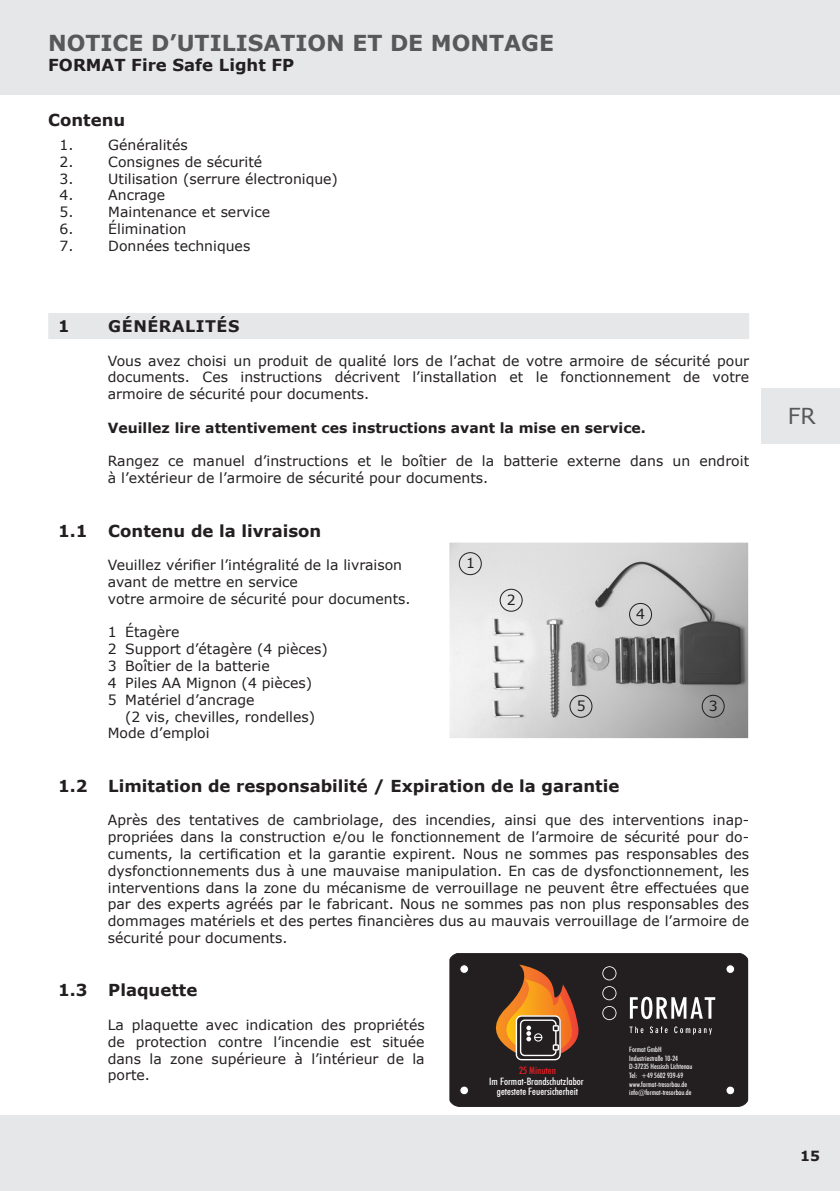
<style>
.page{position:relative;width:840px;height:1191px;background:#fff}
.page>*{position:absolute;margin:0;border:0;box-sizing:border-box;transform-origin:0 0}
.Subheadline_Titel{font:700 22px "Verdana";color:#57585a}
.t1{font:22px "Verdana";color:#57585a}
.Überschriften_im_Satzspiegel{font:700 16.4px "Verdana";color:#231f20}
.Subheadline_Titel-2{font:700 16.4px "Verdana";color:#231f20}
.Kapitel_mit_Unterlegung_10__black{font:700 16px "Verdana";letter-spacing:.035em;color:#231f20}
.Fließtext{font:14px/16.8px "Verdana";color:#231f20;text-align:justify}
.Fließtext_bold{font:700 14px "Verdana";color:#231f20}
.t2{font:500 condensed 10.2px/10.2px "Futura BT";color:#fff;text-align:center;scale:1.04 1}
.t3{font:500 condensed 7.4px/8.6px "Futura BT";color:#fff}
.s1{color:#ee1d23}
</style>
<div class="page">
<div style="left:48px;top:313px;width:700px;height:26px;background:#e6e7e9"></div>
<div style="left:0;top:0;width:839px;height:94px;background:#e6e7e9"></div>
<div style="left:0;top:1115px;width:839px;height:76px;background:#e6e7e9"></div>
<div style="left:761px;top:388px;width:78px;height:56px;background:#e6e7e9"></div>
<img style="left:450px;top:543px;width:296px;height:194px">
<div style="left:447px;top:540px;width:302px;height:200px;border:2px solid #fff"></div>
<div style="left:458px;top:552px;width:23px;height:23px;border:1px solid #231f20;border-radius:50%"></div>
<div style="left:499px;top:589px;width:23px;height:23px;border:1px solid #231f20;border-radius:50%"></div>
<div style="left:569px;top:695px;width:23px;height:23px;border:1px solid #231f20;border-radius:50%"></div>
<div style="left:628px;top:603px;width:23px;height:23px;border:1px solid #231f20;border-radius:50%"></div>
<div style="left:701px;top:695px;width:23px;height:23px;border:1px solid #231f20;border-radius:50%"></div>
<div style="left:448px;top:953px;width:300px;height:153px;background:#231f20;border-radius:12px"></div>
<div style="left:448px;top:953px;width:300px;height:153px;border:1px solid #231f20;border-radius:12px"></div>
<div style="left:459px;top:964px;width:9px;height:9px;background:#fff;border-radius:50%"></div>
<div style="left:459px;top:964px;width:10px;height:10px;border:1px solid #231f20;border-radius:50%"></div>
<div style="left:725px;top:964px;width:9px;height:9px;background:#fff;border-radius:50%"></div>
<div style="left:725px;top:964px;width:9px;height:9px;border:1px solid #231f20;border-radius:50%"></div>
<div style="left:459px;top:1086px;width:9px;height:8px;background:#fff;border-radius:50%"></div>
<div style="left:459px;top:1085px;width:9px;height:10px;border:1px solid #231f20;border-radius:50%"></div>
<div style="left:725px;top:1086px;width:9px;height:8px;background:#fff;border-radius:50%"></div>
<div style="left:725px;top:1085px;width:9px;height:10px;border:1px solid #231f20;border-radius:50%"></div>
<svg style="left:629px;top:996px;width:85px;height:23px"></svg>
<svg style="left:602px;top:966px;width:14px;height:14px"></svg>
<svg style="left:602px;top:986px;width:14px;height:14px"></svg>
<svg style="left:602px;top:1006px;width:14px;height:14px"></svg>
<svg style="left:629px;top:1026px;width:14px;height:7px"></svg>
<svg style="left:650px;top:1026px;width:17px;height:7px"></svg>
<svg style="left:674px;top:1026px;width:37px;height:8px"></svg>
<svg style="left:495px;top:964px;width:84px;height:96px"></svg>
<div style="left:447px;top:930px;width:302px;height:180px;border:2px solid #fff"></div>
<p class="Subheadline_Titel" style="left:48px;top:27px;width:507px">NOTICE D’UTILISATION ET DE MONTAGE</p>
<p class="Subheadline_Titel-2" style="left:48px;top:53px;width:247px">FORMAT Fire Safe Light FP</p>
<p class="Überschriften_im_Satzspiegel" style="left:48px;top:108px;width:79px">Contenu</p>
<p class="Fließtext" style="left:60px;top:136px;width:15px">1.</p>
<p class="Fließtext" style="left:108px;top:136px;width:81px">Généralités</p>
<p class="Fließtext" style="left:60px;top:153px;width:15px">2.</p>
<p class="Fließtext" style="left:108px;top:153px;width:155px">Consignes de sécurité</p>
<p class="Fließtext" style="left:60px;top:170px;width:15px">3.</p>
<p class="Fließtext" style="left:108px;top:170px;width:231px">Utilisation (serrure électronique)</p>
<p class="Fließtext" style="left:60px;top:187px;width:15px">4.</p>
<p class="Fließtext" style="left:108px;top:187px;width:58px">Ancrage</p>
<p class="Fließtext" style="left:60px;top:204px;width:15px">5.</p>
<p class="Fließtext" style="left:108px;top:204px;width:163px">Maintenance et service</p>
<p class="Fließtext" style="left:60px;top:220px;width:15px">6.</p>
<p class="Fließtext" style="left:108px;top:220px;width:79px">Élimination</p>
<p class="Fließtext" style="left:60px;top:237px;width:15px">7.</p>
<p class="Fließtext" style="left:108px;top:237px;width:143px">Données techniques</p>
<p class="Kapitel_mit_Unterlegung_10__black" style="left:58px;top:315px;width:13px">1</p>
<p class="Kapitel_mit_Unterlegung_10__black" style="left:108px;top:315px;width:133px">GÉNÉRALITÉS</p>
<p class="Fließtext" style="left:108px;top:352px;width:642px">Vous avez choisi un produit de qualité lors de l’achat de votre armoire de sécurité pour documents. Ces instructions décrivent l’installation et le fonctionnement de votre armoire de sécurité pour documents.</p>
<p class="Fließtext_bold" style="left:108px;top:418px;width:539px">Veuillez lire attentivement ces instructions avant la mise en service.</p>
<p class="Fließtext" style="left:108px;top:453px;width:642px">Rangez ce manuel d’instructions et le boîtier de la batterie externe dans un endroit à l’extérieur de l’armoire de sécurité pour documents.</p>
<p class="Überschriften_im_Satzspiegel" style="left:58px;top:519px;width:264px">1.1 Contenu de la livraison</p>
<p class="Fließtext" style="left:108px;top:556px;width:304px;text-align:left">Veuillez vérifier l’intégralité de la livraison avant de mettre en service<br>votre armoire de sécurité pour documents.</p>
<p class="Fließtext" style="left:108px;top:624px;width:73px">1 Étagère</p>
<p class="Fließtext" style="left:108px;top:640px;width:221px">2 Support d’étagère (4 pièces)</p>
<p class="Fließtext" style="left:108px;top:657px;width:163px">3 Boîtier de la batterie</p>
<p class="Fließtext" style="left:108px;top:674px;width:206px">4 Piles AA Mignon (4 pièces)</p>
<p class="Fließtext" style="left:108px;top:691px;width:148px">5 Matériel d’ancrage</p>
<p class="Fließtext" style="left:125px;top:708px;width:191px">(2 vis, chevilles, rondelles)</p>
<p class="Fließtext" style="left:108px;top:724px;width:103px">Mode d’emploi</p>
<p class="Überschriften_im_Satzspiegel" style="left:58px;top:774px;width:562px">1.2 Limitation de responsabilité / Expiration de la garantie</p>
<p class="Fließtext" style="left:108px;top:811px;width:642px">Après des tentatives de cambriolage, des incendies, ainsi que des interventions inap&shy;propriées dans la construction e/ou le fonctionnement de l’armoire de sécurité pour do&shy;cuments, la certification et la garantie expirent. Nous ne sommes pas responsables des dysfonctionnements dus à une mauvaise manipulation. En cas de dysfonctionnement, les interventions dans la zone du mécanisme de verrouillage ne peuvent être effectuées que par des experts agréés par le fabricant. Nous ne sommes pas non plus responsables des dommages matériels et des pertes financières dus au mauvais verrouillage de l’armoire de sécurité pour documents.</p>
<p class="Überschriften_im_Satzspiegel" style="left:58px;top:978px;width:140px">1.3 Plaquette</p>
<p class="Fließtext" style="left:108px;top:1016px;width:318px">La plaquette avec indication des propriétés de protection contre l’incendie est située dans la zone supérieure à l’intérieur de la porte.</p>
<p class="Fließtext" style="left:466px;top:554px;width:10px">1</p>
<p class="Fließtext" style="left:506px;top:591px;width:10px">2</p>
<p class="Fließtext" style="left:636px;top:605px;width:10px">4</p>
<p class="Fließtext" style="left:708px;top:697px;width:10px">3</p>
<p class="Fließtext" style="left:576px;top:697px;width:10px">5</p>
<p class="t3" style="left:629px;top:1045px;width:65px">Format GmbH<br>Industriestraße 10-24<br>D-37235 Hessisch Lichtenau<br>Tel: +49 5602 939-69 www.format-tresorbau.de info@format-tresorbau.de</p>
<p class="t2" style="left:489px;top:1065px;width:92px"><span class="s1">25 Minuten<br></span>Im Format-Brandschutzlabor getestete Feuersicherheit</p>
<p class="t1" style="left:787px;top:401px;width:29px">FR</p>
<p class="Fließtext_bold" style="left:799px;top:1145px;width:21px">15</p>
</div>
